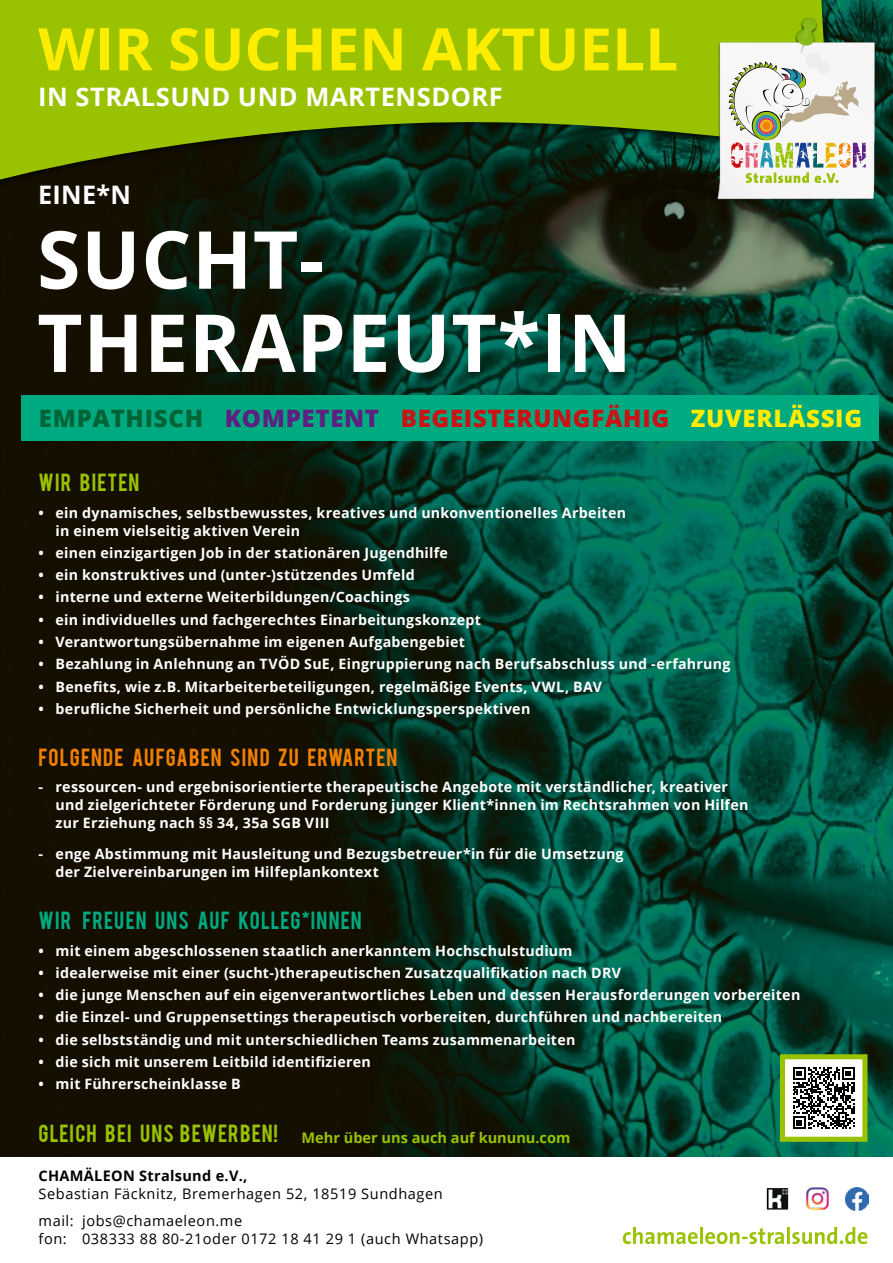
<style>
.page{position:relative;width:893px;height:1263px;background:#fff}
.page>*{position:absolute;margin:0;border:0;box-sizing:border-box;transform-origin:0 0}
.t1{font:700 80.1px/83.2px "Open Sans";letter-spacing:.01em;color:#fff}
.t2{font:700 58.5px "Open Sans";color:#ffed00}
.t3{font:700 25.5px "Open Sans";letter-spacing:.02em;color:#fff}
.t4{font:800 24px "Open Sans";letter-spacing:.03em;color:#cc1216}
.t5{font:19.5px "Bebas";letter-spacing:.055em;color:#f28000}
.t6{font:19.5px "Bebas";letter-spacing:.06em;color:#00aa80}
.t7{font:19.5px "Bebas";letter-spacing:.06em;color:#99c200}
.t8{font:14.55px/26.8px "Open Sans";letter-spacing:.04em;color:#000}
.t9{font:700 14.55px "Open Sans";color:#99c200}
.t10{font:700 14.55px "Open Sans";letter-spacing:.02em;color:#000}
.t11{font:700 14.25px/18px "Open Sans";letter-spacing:.02em;color:#fff}
.s1{color:#006436}
.s2{color:#5d1f82}
.s3{color:#ffed00}
.s4{font-family:"Bebas";font-weight:400;font-size:19.5px}
</style>
<div class="page">
<svg style="left:623px;top:1227px;width:244px;height:17px"></svg>
<img style="left:846px;top:1187px;width:22px;height:23px">
<img style="left:768px;top:1189px;width:19px;height:19px">
<div style="left:766px;top:1187px;width:23px;height:23px;border:1px solid #fff"></div>
<img style="left:806px;top:1187px;width:23px;height:24px">
<img style="left:0;top:0;width:893px;height:1157px">
<div style="left:22px;top:395px;width:857px;height:46px;background:#00aa80"></div>
<div style="left:0;top:0;width:839px;height:192px;background:#000;opacity:.86"></div>
<svg style="left:0;top:0;width:830px;height:183px;background:#749a05"></svg>
<img style="left:716px;top:17px;width:162px;height:185px">
<svg style="left:729px;top:61px;width:137px;height:122px"></svg>
<svg style="left:777px;top:1052px;width:93px;height:92px"></svg>
<h2 class="t2" style="left:38px;top:8px;width:641px">WIR SUCHEN AKTUELL</h2>
<h3 class="t3" style="left:38px;top:78px;width:466px">IN STRALSUND UND MARTENSDORF</h3>
<h3 class="t3" style="left:38px;top:176px;width:94px">EINE*N</h3>
<h1 class="t1" style="left:37px;top:216px;width:596px">SUCHT-<br>THERAPEUT*IN</h1>
<h3 class="t4" style="left:39px;top:400px;width:825px"><span class="s1">EMPATHISCH</span> <span class="s2">KOMPETENT</span> BEGEISTERUNGFÄHIG <span class="s3">ZUVERLÄSSIG</span></h3>
<h3 class="t7" style="left:39px;top:468px;width:102px">WIR BIETEN</h3>
<p class="t11" style="left:56px;top:503px;width:572px;text-indent:-17px">• ein dynamisches, selbstbewusstes, kreatives und unkonventionelles Arbeiten in einem vielseitig aktiven Verein</p>
<p class="t11" style="left:39px;top:543px;width:411px">• einen einzigartigen Job in der stationären Jugendhilfe</p>
<p class="t11" style="left:39px;top:566px;width:378px">• ein konstruktives und (unter-)stützendes Umfeld</p>
<p class="t11" style="left:39px;top:588px;width:373px">• interne und externe Weiterbildungen/Coachings</p>
<p class="t11" style="left:39px;top:610px;width:444px">• ein individuelles und fachgerechtes Einarbeitungskonzept</p>
<p class="t11" style="left:39px;top:632px;width:428px">• Verantwortungsübernahme im eigenen Aufgabengebiet</p>
<p class="t11" style="left:39px;top:655px;width:693px">• Bezahlung in Anlehnung an TVÖD SuE, Eingruppierung nach Berufsabschluss und -erfahrung</p>
<p class="t11" style="left:39px;top:677px;width:565px">• Benefits, wie z.B. Mitarbeiterbeteiligungen, regelmäßige Events, VWL, BAV</p>
<p class="t11" style="left:39px;top:699px;width:493px">• berufliche Sicherheit und persönliche Entwicklungsperspektiven</p>
<h3 class="t5" style="left:39px;top:743px;width:360px">FOLGENDE AUFGABEN SIND ZU ERWARTEN</h3>
<p class="t11" style="left:56px;top:778px;width:694px;text-indent:-17px">- ressourcen- und ergebnisorientierte therapeutische Angebote mit verständlicher, kreativer und zielgerichteter Förderung und Forderung junger Klient*innen im Rechtsrahmen von Hilfen zur Erziehung nach §§ 34, 35a SGB VIII</p>
<p class="t11" style="left:56px;top:844px;width:570px;text-indent:-17px">- enge Abstimmung mit Hausleitung und Bezugsbetreuer*in für die Umsetzung der Zielvereinbarungen im Hilfeplankontext</p>
<h3 class="t6" style="left:39px;top:906px;width:325px">WIR FREUEN UNS AUF KOLLEG*INNEN</h3>
<p class="t11" style="left:39px;top:941px;width:535px">• mit einem abgeschlossenen staatlich anerkanntem Hochschulstudium</p>
<p class="t11" style="left:39px;top:963px;width:584px">• idealerweise mit einer (sucht-)therapeutischen Zusatzqualifikation nach DRV</p>
<p class="t11" style="left:39px;top:985px;width:763px">• die junge Menschen auf ein eigenverantwortliches Leben und dessen Herausforderungen vorbereiten</p>
<p class="t11" style="left:39px;top:1008px;width:685px">• die Einzel- und Gruppensettings therapeutisch vorbereiten, durchführen und nachbereiten</p>
<p class="t11" style="left:39px;top:1030px;width:538px">• die selbstständig und mit unterschiedlichen Teams zusammenarbeiten</p>
<p class="t11" style="left:39px;top:1052px;width:334px">• die sich mit unserem Leitbild identifizieren</p>
<p class="t11" style="left:39px;top:1074px;width:204px">• mit Führerscheinklasse B</p>
<p class="t9" style="left:39px;top:1127px;width:533px"><span class="s4">GLEICH BEI UNS BEWERBEN!</span> Mehr über uns auch auf kununu.com</p>
<p class="t10" style="left:39px;top:1165px;width:210px">CHAMÄLEON Stralsund e.V.,</p>
<p class="t8" style="left:39px;top:1180px;width:406px">Sebastian Fäcknitz, Bremerhagen 52, 18519 Sundhagen mail: jobs@chamaeleon.me</p>
<p class="t8" style="left:39px;top:1225px;width:446px">fon: 038333 88 80-21oder 0172 18 41 29 1 (auch Whatsapp)</p>
</div>
